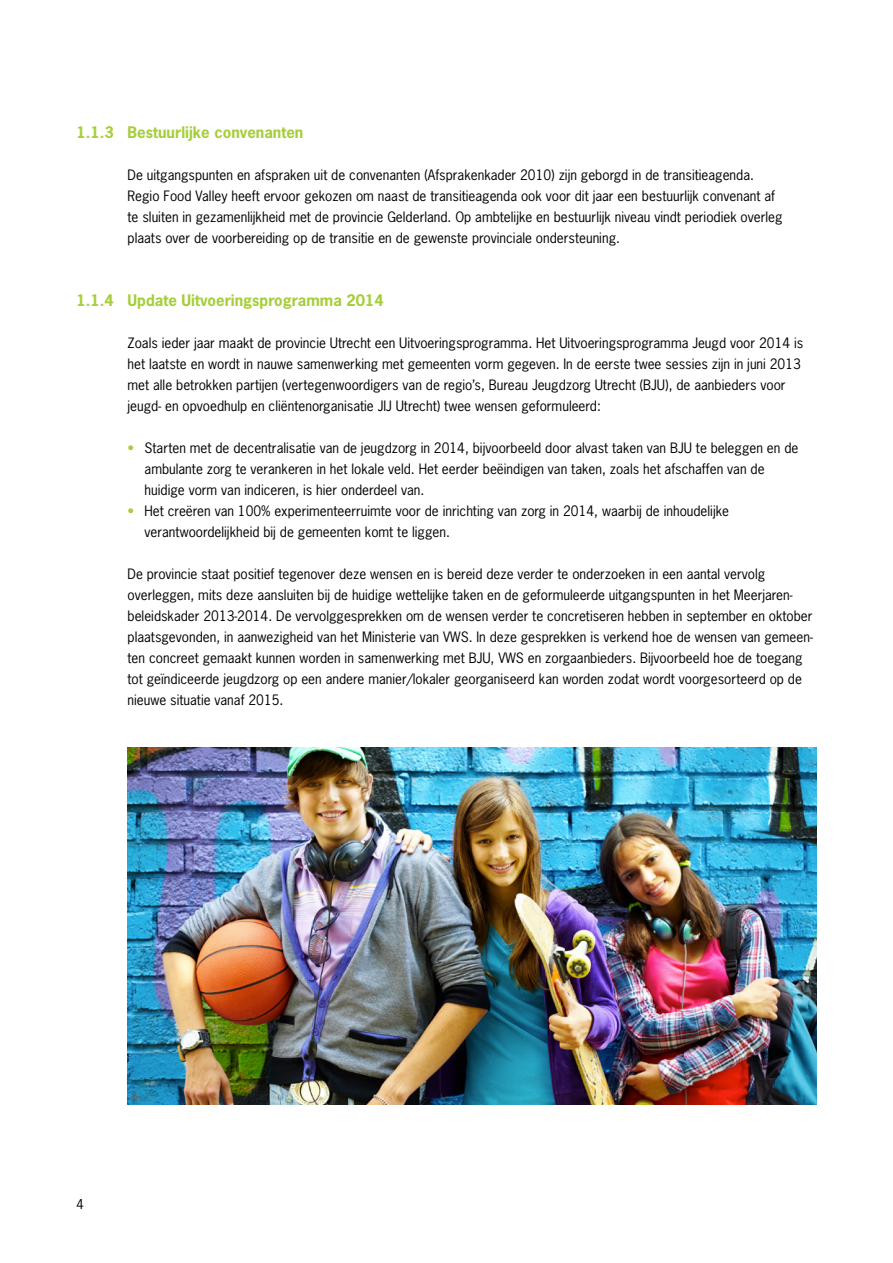
<style>
.page{position:relative;width:893px;height:1263px;background:#fff}
.page>*{position:absolute;margin:0;border:0;box-sizing:border-box;transform-origin:0 0}
._3-Kleine_kop{font:700 15px "News Gothic Std";color:#a6ce39}
.t1{font:13.5px/21px "News Gothic Std";color:#000}
.t2{font:12.75px "News Gothic Std";color:#000}
.s1{color:#a6ce39}
</style>
<div class="page">
<img style="left:128px;top:747px;width:688px;height:357px">
<p class="_3-Kleine_kop" style="left:77px;top:122px;width:228px">1.1.3 Bestuurlijke convenanten</p>
<p class="t1" style="left:128px;top:164px;width:656px">De uitgangspunten en afspraken uit de convenanten (Afsprakenkader 2010) zijn geborgd in de transitieagenda.<br>Regio Food Valley heeft ervoor gekozen om naast de transitieagenda ook voor dit jaar een bestuurlijk convenant af te sluiten in gezamenlijkheid met de provincie Gelderland. Op ambtelijke en bestuurlijk niveau vindt periodiek overleg plaats over de voorbereiding op de transitie en de gewenste provinciale ondersteuning.</p>
<p class="_3-Kleine_kop" style="left:77px;top:290px;width:309px">1.1.4 Update Uitvoeringsprogramma 2014</p>
<p class="t1" style="left:128px;top:332px;width:677px">Zoals ieder jaar maakt de provincie Utrecht een Uitvoeringsprogramma. Het Uitvoeringsprogramma Jeugd voor 2014 is het laatste en wordt in nauwe samenwerking met gemeenten vorm gegeven. In de eerste twee sessies zijn in juni 2013 met alle betrokken partijen (vertegenwoordigers van de regio’s, Bureau Jeugdzorg Utrecht (BJU), de aanbieders voor jeugd- en opvoedhulp en cliëntenorganisatie JIJ Utrecht) twee wensen geformuleerd:</p>
<p class="t1" style="left:145px;top:437px;width:655px;text-indent:-17px"><span class="s1">•</span> Starten met de decentralisatie van de jeugdzorg in 2014, bijvoorbeeld door alvast taken van BJU te beleggen en de ambulante zorg te verankeren in het lokale veld. Het eerder beëindigen van taken, zoals het afschaffen van de huidige vorm van indiceren, is hier onderdeel van.</p>
<p class="t1" style="left:145px;top:500px;width:586px;text-indent:-17px"><span class="s1">•</span> Het creëren van 100% experimenteerruimte voor de inrichting van zorg in 2014, waarbij de inhoudelijke verantwoordelijkheid bij de gemeenten komt te liggen.</p>
<p class="t1" style="left:128px;top:563px;width:687px">De provincie staat positief tegenover deze wensen en is bereid deze verder te onderzoeken in een aantal vervolg overleggen, mits deze aansluiten bij de huidige wettelijke taken en de geformuleerde uitgangspunten in het Meerjaren&shy;beleidskader 2013-2014. De vervolggesprekken om de wensen verder te concretiseren hebben in september en oktober plaatsgevonden, in aanwezigheid van het Ministerie van VWS. In deze gesprekken is verkend hoe de wensen van gemeen&shy;ten concreet gemaakt kunnen worden in samenwerking met BJU, VWS en zorgaanbieders. Bijvoorbeeld hoe de toegang tot geïndiceerde jeugdzorg op een andere manier/lokaler georganiseerd kan worden zodat wordt voorgesorteerd op de nieuwe situatie vanaf 2015.</p>
<p class="t2" style="left:77px;top:1196px;width:9px">4</p>
</div>
